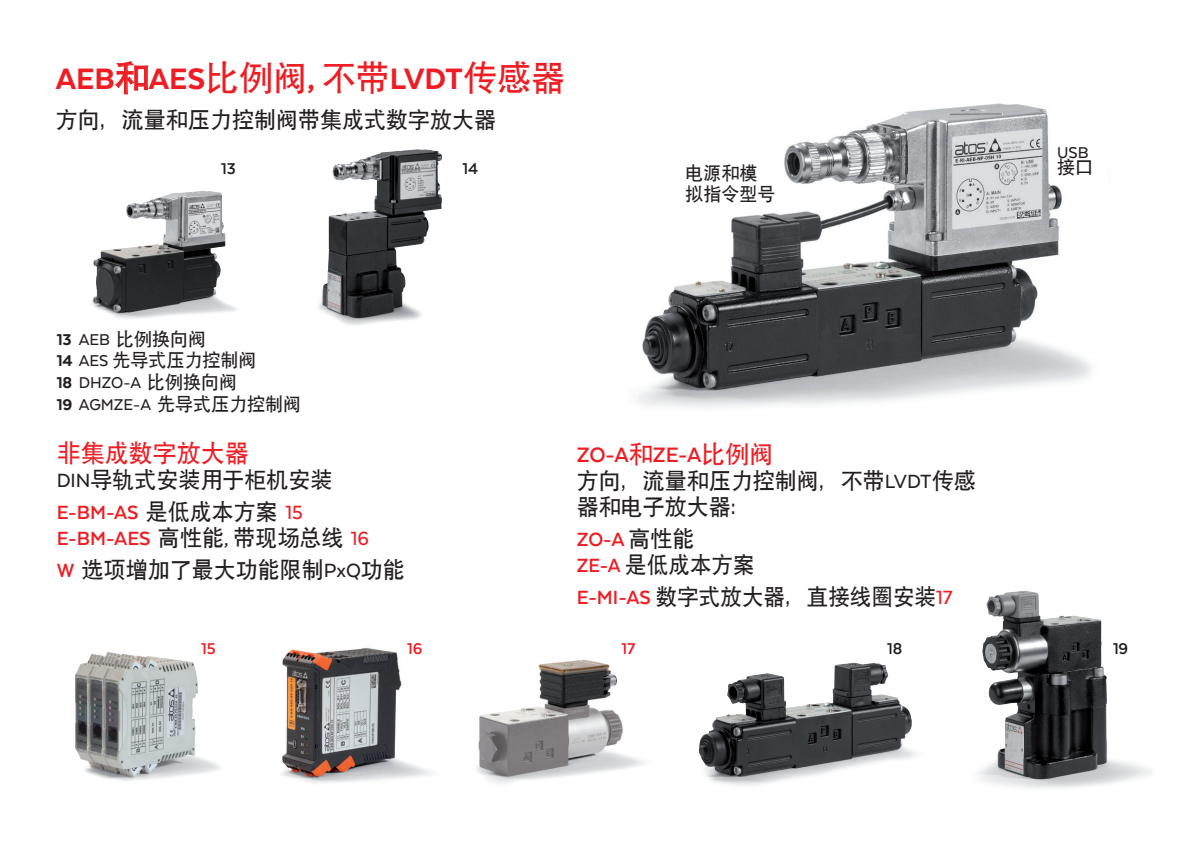
<style>
.page{position:relative;width:1191px;height:851px;background:#fff}
.page>*{position:absolute;margin:0;border:0;box-sizing:border-box;transform-origin:0 0}
.t1{font:800 34px "Texta Alt";color:#ee1d23}
.t2{font:700 24px "Texta Alt";color:#ee1d23}
.t3{font:24px "SIL Hei Med Jian";color:#ee1d23}
.t4{font:22px/26px "SIL Hei Med Jian";color:#231f20}
.t5{font:700 22px "Texta Alt";color:#ee1d23}
.Normale{font:18px "SIL Hei Med Jian";color:#231f20}
.Normale-2{font:500 18px "Texta Alt";color:#231f20}
.t6{font:700 18px "Texta Alt";color:#231f20}
.t7{font:700 18px "Texta Alt";color:#ee1d23}
.s1{font-family:"SIL Hei Med Jian";font-weight:400}
.s2{font-family:"Texta Alt";font-weight:800}
.s3{font-family:"Texta Alt";font-weight:500}
.s4{font-weight:800}
.s5{font-family:"SIL Hei Med Jian";font-weight:400;color:#231f20}
.s6{font-weight:500}
.s7{font-weight:500;color:#231f20}
.s8{font-family:"Texta Alt";font-weight:700;color:#ee1d23}
.s9{font-family:"Texta Alt";font-weight:500;color:#ee1d23}
</style>
<div class="page">
<img style="left:637px;top:103px;width:455px;height:305px">
<img style="left:978px;top:590px;width:172px;height:198px">
<img style="left:318px;top:149px;width:124px;height:176px">
<img style="left:699px;top:663px;width:217px;height:123px">
<img style="left:91px;top:191px;width:146px;height:128px">
<img style="left:476px;top:659px;width:168px;height:125px">
<svg style="left:115px;top:61px;width:33px;height:33px"></svg>
<img style="left:281px;top:647px;width:151px;height:137px">
<img style="left:75px;top:652px;width:146px;height:129px">
<p class="t1" style="left:56px;top:61px;width:510px">AEB<span class="s1">和</span>AES<span class="s1">比例阀</span>, <span class="s1">不带</span>LVDT<span class="s1">传感器</span></p>
<p class="t4" style="left:56px;top:105px;width:442px">方向，流量和压力控制阀带集成式数字放大器</p>
<p class="t6" style="left:221px;top:159px;width:16px">13</p>
<p class="t6" style="left:462px;top:159px;width:17px">14</p>
<p class="Normale-2" style="left:1057px;top:143px;width:33px">USB</p>
<p class="Normale" style="left:685px;top:161px;width:73px">电源和模</p>
<p class="Normale" style="left:1057px;top:155px;width:37px">接口</p>
<p class="Normale" style="left:685px;top:182px;width:91px">拟指令型号</p>
<p class="Normale" style="left:57px;top:327px;width:151px"><span class="s2">13</span> <span class="s3">AEB</span> 比例换向阀</p>
<p class="Normale" style="left:57px;top:348px;width:201px"><span class="s2">14</span> <span class="s3">AES</span> 先导式压力控制阀</p>
<p class="Normale-2" style="left:57px;top:373px;width:182px"><span class="s4">18</span> DHZO-A <span class="s1">比例换向阀</span></p>
<p class="Normale" style="left:57px;top:391px;width:246px"><span class="s2">19</span> <span class="s3">AGMZE-A</span> 先导式压力控制阀</p>
<p class="t3" style="left:57px;top:436px;width:193px">非集成数字放大器</p>
<p class="t4" style="left:57px;top:464px;width:277px"><span class="s3">DIN</span>导轨式安装用于柜机安装</p>
<p class="t5" style="left:57px;top:501px;width:247px">E-BM-AS <span class="s5">是低成本方案</span> <span class="s6">15</span></p>
<p class="t5" style="left:57px;top:527px;width:314px">E-BM-AES <span class="s5">高性能</span><span class="s7">,</span> <span class="s5">带现场总线</span> <span class="s6">16</span></p>
<p class="t4" style="left:57px;top:554px;width:350px"><span class="s8">W</span> 选项增加了最大功能限制<span class="s3">PxQ</span>功能</p>
<p class="t2" style="left:577px;top:442px;width:198px">ZO-A<span class="s1">和</span>ZE-A<span class="s1">比例阀</span></p>
<p class="t4" style="left:577px;top:465px;width:400px">方向，流量和压力控制阀，不带<span class="s3">LVDT</span>传感器和电子放大器：</p>
<p class="t5" style="left:577px;top:527px;width:119px">ZO-A <span class="s5">高性能</span></p>
<p class="t4" style="left:577px;top:549px;width:179px"><span class="s8">ZE-A</span> 是低成本方案</p>
<p class="t4" style="left:577px;top:581px;width:377px"><span class="s8">E-MI-AS</span> 数字式放大器，直接线圈安装<span class="s9">17</span></p>
<p class="t7" style="left:201px;top:639px;width:16px">15</p>
<p class="t7" style="left:407px;top:639px;width:17px">16</p>
<p class="t7" style="left:621px;top:639px;width:15px">17</p>
<p class="t6" style="left:887px;top:639px;width:17px">18</p>
<p class="t6" style="left:1113px;top:639px;width:17px">19</p>
</div>
